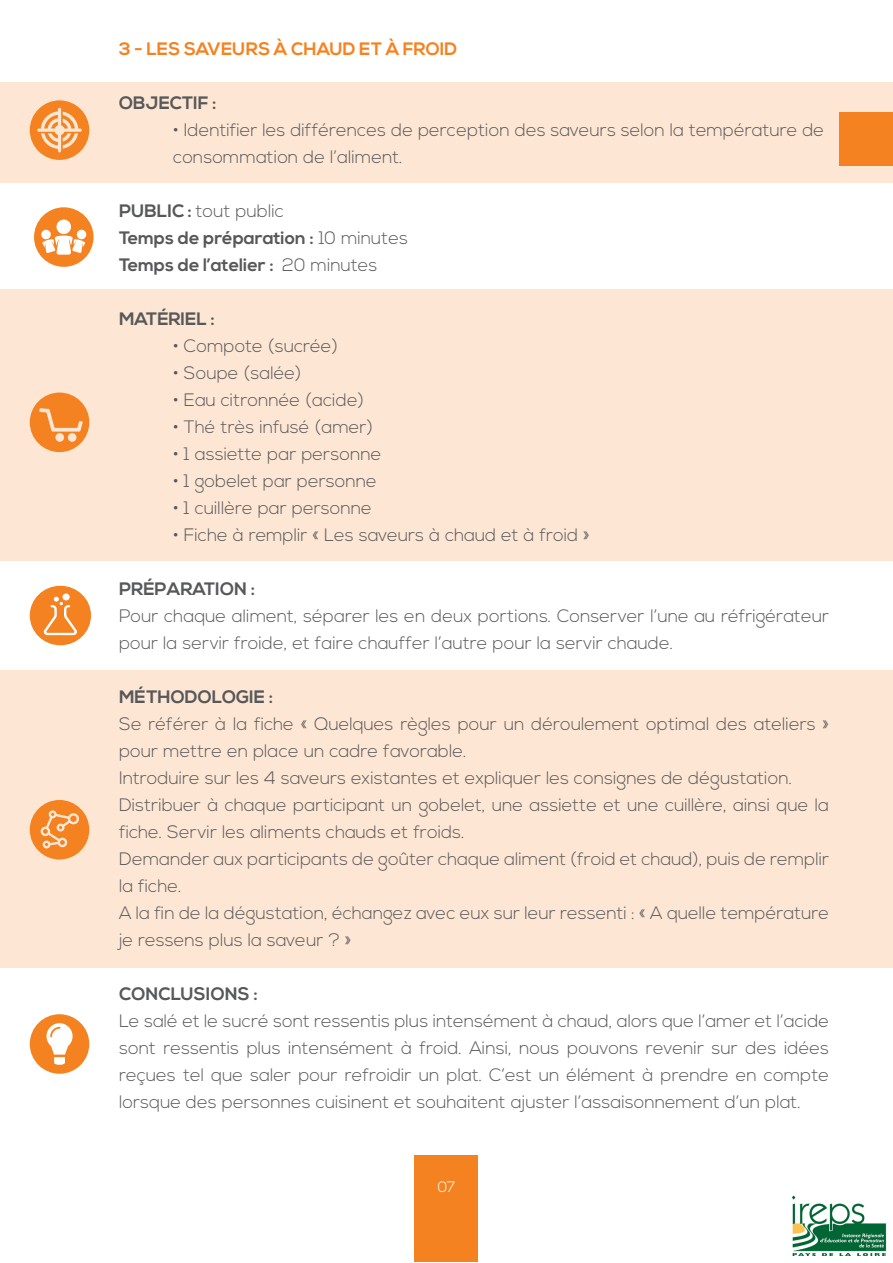
<style>
.page{position:relative;width:893px;height:1263px;background:#fff}
.page>*{position:absolute;margin:0;border:0;box-sizing:border-box;transform-origin:0 0}
.t1{font:300 18px/27px "Nexa";color:#57585a}
.t2{font:700 18px "Nexa";color:#57585a}
.t3{font:700 18px "Nexa";color:#f58220}
.t4{font:300 15px "Nexa";color:#fff}
.s1{font-weight:700}
.s2{font-weight:300}
</style>
<div class="page">
<div style="left:0;top:289px;width:893px;height:272px;background:#fde6d3"></div>
<div style="left:0;top:82px;width:893px;height:101px;background:#fde6d3"></div>
<div style="left:0;top:670px;width:893px;height:298px;background:#fde6d3"></div>
<div style="left:415px;top:1155px;width:63px;height:107px;background:#f58220"></div>
<svg style="left:30px;top:393px;width:59px;height:59px"></svg>
<svg style="left:30px;top:800px;width:59px;height:59px"></svg>
<svg style="left:30px;top:100px;width:59px;height:60px"></svg>
<svg style="left:30px;top:1014px;width:59px;height:60px"></svg>
<svg style="left:34px;top:207px;width:60px;height:60px"></svg>
<svg style="left:30px;top:586px;width:61px;height:59px"></svg>
<img style="left:791px;top:1195px;width:96px;height:60px">
<p class="t3" style="left:119px;top:38px;width:340px">3 - LES SAVEURS À CHAUD ET À FROID</p>
<p class="t2" style="left:119px;top:92px;width:99px">OBJECTIF :</p>
<p class="t1" style="left:173px;top:117px;width:653px">• Identifier les différences de perception des saveurs selon la température de consommation de l’aliment.</p>
<p class="t1" style="left:119px;top:198px;width:166px"><span class="s1">PUBLIC :</span> tout public</p>
<p class="t2" style="left:119px;top:227px;width:291px">Temps de préparation : <span class="s2">10 minutes</span></p>
<p class="t2" style="left:119px;top:254px;width:260px">Temps de l’atelier : <span class="s2">20 minutes</span></p>
<p class="t2" style="left:119px;top:308px;width:97px">MATÉRIEL :</p>
<p class="t1" style="left:173px;top:333px;width:166px">• Compote (sucrée)</p>
<p class="t1" style="left:173px;top:360px;width:130px">• Soupe (salée)</p>
<p class="t1" style="left:173px;top:387px;width:192px">• Eau citronnée (acide)</p>
<p class="t1" style="left:173px;top:414px;width:201px">• Thé très infusé (amer)</p>
<p class="t1" style="left:173px;top:441px;width:210px">• 1 assiette par personne</p>
<p class="t1" style="left:173px;top:468px;width:205px">• 1 gobelet par personne</p>
<p class="t1" style="left:173px;top:495px;width:200px">• 1 cuillère par personne</p>
<p class="t1" style="left:173px;top:522px;width:418px">• Fiche à remplir « Les saveurs à chaud et à froid »</p>
<p class="t2" style="left:119px;top:578px;width:137px">PRÉPARATION :</p>
<p class="t1" style="left:119px;top:603px;width:712px">Pour chaque aliment, séparer les en deux portions. Conserver l’une au réfrigérateur pour la servir froide, et faire chauffer l’autre pour la servir chaude.</p>
<p class="t2" style="left:119px;top:686px;width:155px">MÉTHODOLOGIE :</p>
<p class="t1" style="left:119px;top:711px;width:712px">Se référer à la fiche « Quelques règles pour un déroulement optimal des ateliers » pour mettre en place un cadre favorable.</p>
<p class="t1" style="left:119px;top:765px;width:675px">Introduire sur les 4 saveurs existantes et expliquer les consignes de dégustation.</p>
<p class="t1" style="left:119px;top:792px;width:712px">Distribuer à chaque participant un gobelet, une assiette et une cuillère, ainsi que la fiche. Servir les aliments chauds et froids.</p>
<p class="t1" style="left:119px;top:846px;width:712px">Demander aux participants de goûter chaque aliment (froid et chaud), puis de remplir la fiche.</p>
<p class="t1" style="left:119px;top:900px;width:712px">A la fin de la dégustation, échangez avec eux sur leur ressenti : « A quelle température je ressens plus la saveur ? »</p>
<p class="t2" style="left:119px;top:983px;width:140px">CONCLUSIONS :</p>
<p class="t1" style="left:119px;top:1008px;width:712px;text-align:justify">Le salé et le sucré sont ressentis plus intensément à chaud, alors que l’amer et l’acide sont ressentis plus intensément à froid. Ainsi, nous pouvons revenir sur des idées reçues tel que saler pour refroidir un plat. C’est un élément à prendre en compte lorsque des personnes cuisinent et souhaitent ajuster l’assaisonnement d’un plat.</p>
<p class="t4" style="left:438px;top:1178px;width:19px">07</p>
</div>
